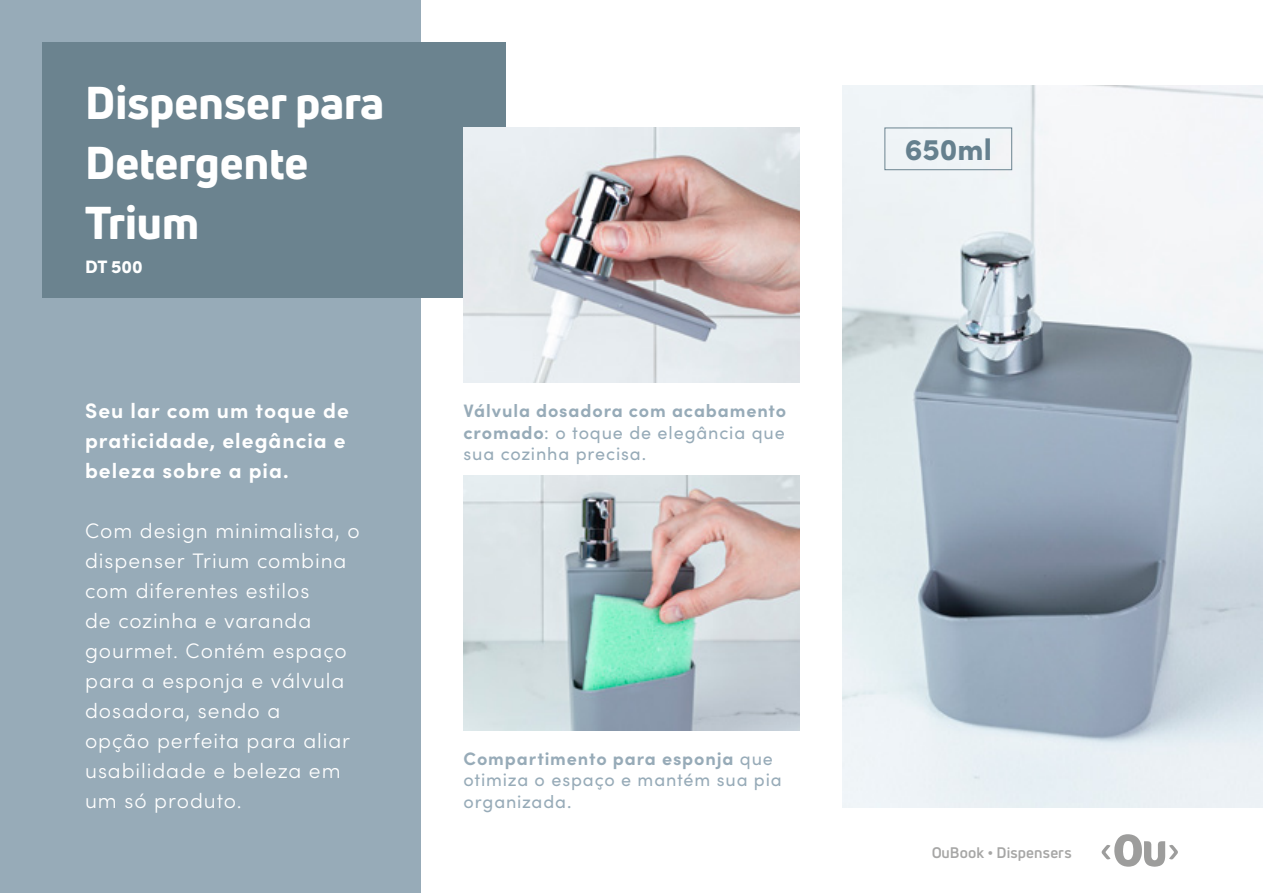
<style>
.page{position:relative;width:1263px;height:893px;background:#fff}
.page>*{position:absolute;margin:0;border:0;box-sizing:border-box;transform-origin:0 0}
.t1{font:800 45px/60px "Uni Neue";color:#fff}
.t2{font:900 30px "Sofia Pro";color:#65808e}
.t3{font:300 21px/30px "Sofia Pro";letter-spacing:.045em;color:#fff}
.t4{font:700 21px/30px "Sofia Pro";letter-spacing:.045em;color:#fff}
.t5{font:18px/21.6px "Sofia Pro";letter-spacing:.045em;color:#97abb8;text-align:justify}
.t6{font:900 18px "Sofia Pro";color:#fff}
.t7{font:700 15px "Uni Neue";letter-spacing:.01em;color:#9d9d9c}
.s1{font-weight:700}
</style>
<div class="page">
<svg style="left:1101px;top:834px;width:77px;height:33px"></svg>
<div style="left:0;top:0;width:421px;height:893px;background:#97abb8"></div>
<div style="left:43px;top:43px;width:463px;height:255px;background:#6b838f"></div>
<img style="left:842px;top:85px;width:421px;height:723px">
<img style="left:463px;top:128px;width:336px;height:255px">
<img style="left:463px;top:475px;width:336px;height:255px">
<div style="left:884px;top:128px;width:128px;height:42px;border:1px solid #6b838f"></div>
<h1 class="t1" style="left:85px;top:72px;width:301px">Dispenser para<br>Detergente<br>Trium</h1>
<p class="t6" style="left:85px;top:253px;width:59px">DT 500</p>
<p class="t4" style="left:85px;top:394px;width:265px">Seu lar com um toque de praticidade, elegância e beleza sobre a pia.</p>
<p class="t3" style="left:85px;top:514px;width:276px">Com design minimalista, o dispenser Trium combina com diferentes estilos<br>de cozinha e varanda gourmet. Contém espaço para a esponja e válvula dosadora, sendo a<br>opção perfeita para aliar usabilidade e beleza em um só produto.</p>
<p class="t5" style="left:463px;top:399px;width:324px"><span class="s1">Válvula dosadora com acabamento cromado</span>: o toque de elegância que sua cozinha precisa.</p>
<p class="t5" style="left:463px;top:747px;width:320px;text-align:left"><span class="s1">Compartimento para esponja</span> que otimiza o espaço e mantém sua pia organizada.</p>
<h2 class="t2" style="left:905px;top:126px;width:89px">650ml</h2>
<p class="t7" style="left:931px;top:843px;width:142px">OuBook • Dispensers</p>
</div>
